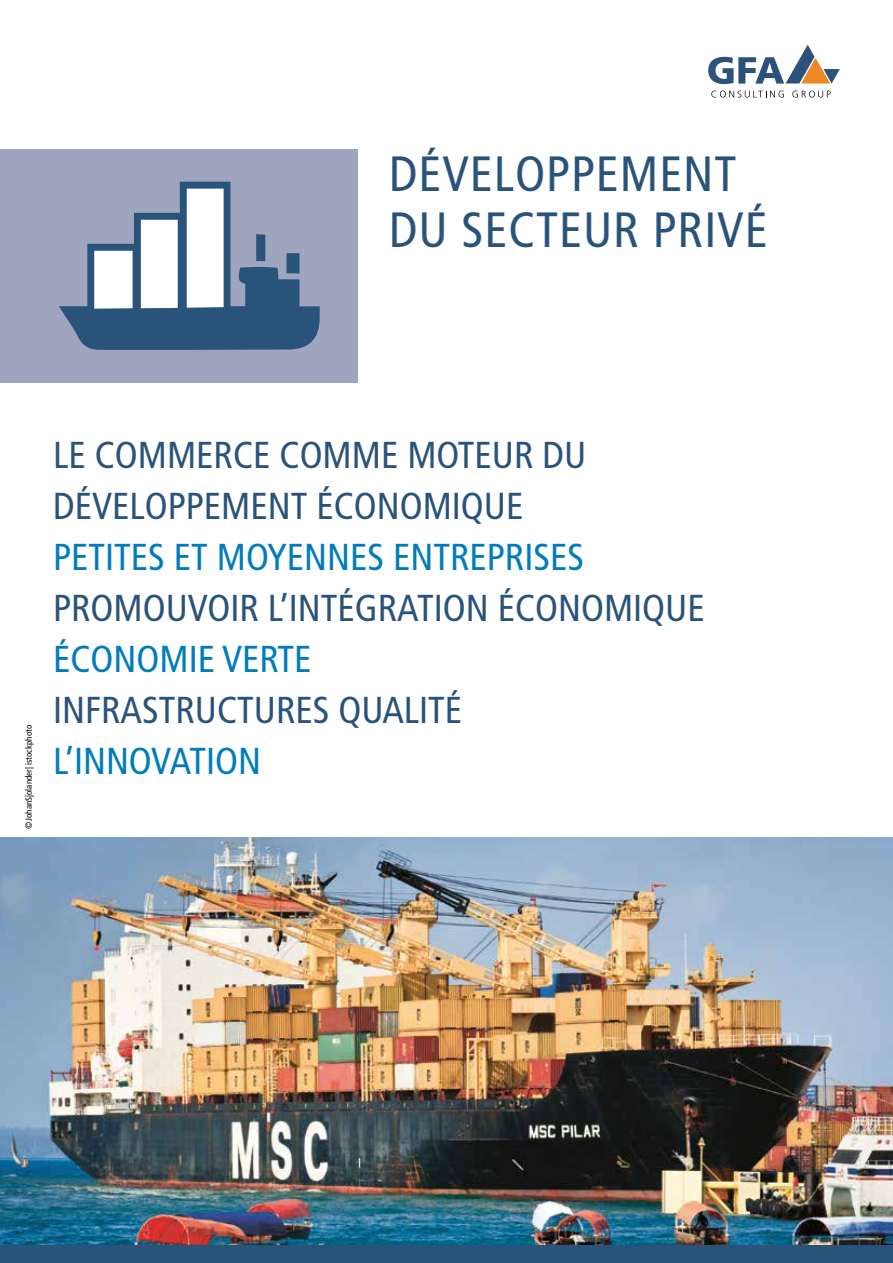
<style>
.page{position:relative;width:893px;height:1263px;background:#fff}
.page>*{position:absolute;margin:0;border:0;box-sizing:border-box;transform-origin:0 0}
.t1{font:condensed 49.5px/55.5px "Frutiger LT Std";letter-spacing:.02em;color:#2a537b}
.t2{font:condensed 37.5px/51px "Frutiger LT Std";color:#2a537b}
.t3{font:condensed 37.5px "Frutiger LT Std";color:#007cbd}
.t4{font:condensed 9px "Frutiger LT Std";color:#000}
</style>
<div class="page">
<svg style="left:711px;top:91px;width:73px;height:7px"></svg>
<svg style="left:792px;top:91px;width:39px;height:7px"></svg>
<svg style="left:708px;top:45px;width:132px;height:39px"></svg>
<img style="left:0;top:838px;width:893px;height:408px">
<div style="left:0;top:149px;width:357px;height:234px;background:#9fa5be"></div>
<svg style="left:59px;top:182px;width:261px;height:168px"></svg>
<div style="left:0;top:1246px;width:893px;height:17px;background:#2a537b"></div>
<h1 class="t1" style="left:389px;top:147px;width:380px">DÉVELOPPEMENT<br>DU SECTEUR PRIVÉ</h1>
<p class="t4" style="left:23px;top:829px;width:106px;rotate:-90deg">©JohanSjolander| istockphoto</p>
<p class="t2" style="left:53px;top:429px;width:535px">LE COMMERCE COMME MOTEUR DU<br>DÉVELOPPEMENT ÉCONOMIQUE</p>
<p class="t3" style="left:53px;top:535px;width:532px">PETITES ET MOYENNES ENTREPRISES</p>
<p class="t2" style="left:53px;top:582px;width:653px">PROMOUVOIR L’INTÉGRATION ÉCONOMIQUE</p>
<p class="t3" style="left:53px;top:637px;width:260px">ÉCONOMIE VERTE</p>
<p class="t2" style="left:53px;top:684px;width:411px">INFRASTRUCTURES QUALITÉ</p>
<p class="t3" style="left:53px;top:739px;width:210px">L’INNOVATION</p>
</div>
